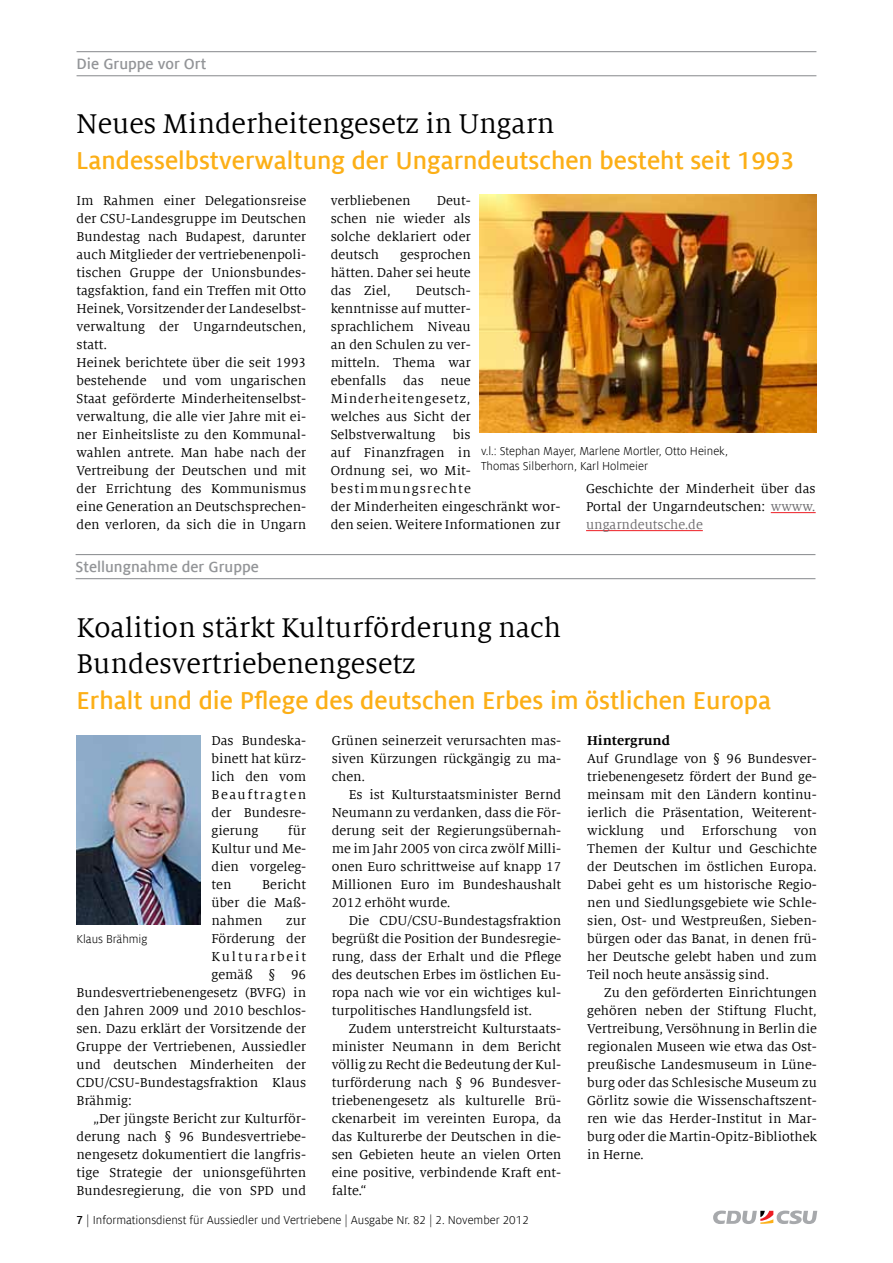
<style>
.page{position:relative;width:893px;height:1263px;background:#fff}
.page>*{position:absolute;margin:0;border:0;box-sizing:border-box;transform-origin:0 0}
.t1{font:30px/36px "Milo Serif Offc";color:#000}
.t2{font:700 27px "Milo Sans Offc";color:#fcaf17}
.t3{font:700 16.5px "Milo Sans Offc";color:#939598}
.t4{font:14.25px/18px "Milo Serif Offc";color:#000;text-align:justify}
.t5{font:14.25px "Milo Serif Offc";letter-spacing:.13em;color:#000}
.t6{font:700 14.25px "Milo Serif Offc";color:#000}
.t7{font:12.75px/15.3px "Milo Sans Offc";color:#000}
.s1{color:#6d6c6f}
.s2{font-weight:700}
</style>
<div class="page">
<svg style="left:713px;top:1210px;width:104px;height:14px"></svg>
<hr style="left:77px;top:51px;width:739px;height:1px;background:#939598">
<hr style="left:77px;top:75px;width:739px;height:1px;background:#939598">
<hr style="left:771px;top:512px;width:45px;height:1px;background:#ed1d24">
<hr style="left:586px;top:530px;width:117px;height:1px;background:#ed1d24">
<img style="left:479px;top:195px;width:338px;height:237px">
<img style="left:77px;top:736px;width:123px;height:189px">
<hr style="left:76px;top:554px;width:739px;height:1px;background:#939598">
<hr style="left:76px;top:578px;width:739px;height:1px;background:#939598">
<p class="t3" style="left:77px;top:55px;width:131px">Die Gruppe vor Ort</p>
<h1 class="t1" style="left:76px;top:107px;width:480px">Neues Minderheitengesetz in Ungarn</h1>
<h2 class="t2" style="left:76px;top:146px;width:720px">Landesselbstverwaltung der Ungarndeutschen besteht seit 1993</h2>
<p class="t4" style="left:77px;top:192px;width:231px;text-align:left">Im Rahmen einer Delegationsreise der CSU-Landesgruppe im Deutschen Bundestag nach Budapest, darunter auch Mitglieder der vertriebenenpoli&shy;tischen Gruppe der Unionsbundes&shy;tagsfaktion, fand ein Treffen mit Otto Heinek, Vorsitzender der Landeselbst&shy;verwaltung der Ungarndeutschen, statt.<br>Heinek berichtete über die seit 1993 bestehende und vom ungarischen Staat geförderte Minderheitenselbst&shy;verwaltung, die alle vier Jahre mit ei&shy;ner Einheitsliste zu den Kommunal&shy;wahlen antrete. Man habe nach der Vertreibung der Deutschen und mit der Errichtung des Kommunismus eine Generation an Deutschsprechen&shy;den verloren, da sich die in Ungarn</p>
<p class="t4" style="left:331px;top:192px;width:81px">verbliebenen</p>
<p class="t4" style="left:331px;top:192px;width:142px;text-indent:106px">Deut&shy;schen nie wieder als solche deklariert oder deutsch</p>
<p class="t4" style="left:331px;top:246px;width:142px;text-indent:69px">gesprochen hätten. Daher sei heute das Ziel,</p>
<p class="t4" style="left:331px;top:282px;width:231px;text-align:left;text-indent:85px">Deutsch-<br>kenntnisse auf mutter-<br>sprachlichem Niveau<br>an den Schulen zu ver-<br>mitteln. Thema war<br>ebenfalls das neue<br>Minderheitengesetz,<br>welches aus Sicht der<br>Selbstverwaltung bis<br>auf Finanzfragen in<br>Ordnung sei, wo Mit&shy;bestimmungsrechte<br>der Minderheiten eingeschränkt wor&shy;den seien. Weitere Informationen zur</p>
<p class="t7" style="left:481px;top:443px;width:248px">v.l.: Stephan Mayer, Marlene Mortler, Otto Heinek,<br>Thomas Silberhorn, Karl Holmeier</p>
<p class="t4" style="left:586px;top:480px;width:231px">Geschichte der Minderheit über das Portal der Ungarndeutschen: <span class="s1">wwww. ungarndeutsche.de</span></p>
<p class="t3" style="left:76px;top:557px;width:185px">Stellungnahme der Gruppe</p>
<h1 class="t1" style="left:77px;top:611px;width:486px">Koalition stärkt Kulturförderung nach<br>Bundesvertriebenengesetz</h1>
<h2 class="t2" style="left:77px;top:686px;width:696px">Erhalt und die Pflege des deutschen Erbes im östlichen Europa</h2>
<p class="t4" style="left:212px;top:732px;width:96px">Das Bundeska&shy;binett hat kürz&shy;lich den vom Beauftragten der Bundesre&shy;gierung</p>
<p class="t4" style="left:212px;top:822px;width:96px;text-indent:76px">für Kultur und Me&shy;dien vorgeleg&shy;ten</p>
<p class="t4" style="left:212px;top:876px;width:96px;text-indent:51px">Bericht über die Maß&shy;nahmen</p>
<p class="t4" style="left:286px;top:912px;width:21px">zur</p>
<p class="t4" style="left:212px;top:930px;width:96px">Förderung der</p>
<p class="t5" style="left:212px;top:949px;width:96px">Kulturarbeit</p>
<p class="t4" style="left:212px;top:966px;width:96px">gemäß § 96</p>
<p class="t4" style="left:77px;top:984px;width:231px">Bundesvertriebenengesetz (BVFG) in</p>
<p class="t4" style="left:77px;top:1002px;width:231px">den Jahren 2009 und 2010 beschlos-</p>
<p class="t4" style="left:77px;top:1020px;width:231px">sen. Dazu erklärt der Vorsitzende der</p>
<p class="t4" style="left:77px;top:1038px;width:231px">Gruppe der Vertriebenen, Aussiedler</p>
<p class="t4" style="left:77px;top:1056px;width:231px">und deutschen Minderheiten der</p>
<p class="t4" style="left:77px;top:1074px;width:231px">CDU/CSU-Bundestagsfraktion Klaus</p>
<p class="t4" style="left:77px;top:1092px;width:57px">Brähmig:</p>
<p class="t4" style="left:94px;top:1110px;width:214px">„Der jüngste Bericht zur Kulturför-</p>
<p class="t4" style="left:77px;top:1128px;width:231px">derung nach § 96 Bundesvertriebe-</p>
<p class="t4" style="left:77px;top:1146px;width:231px">nengesetz dokumentiert die langfris-</p>
<p class="t4" style="left:77px;top:1164px;width:231px">tige Strategie der unionsgeführten</p>
<p class="t4" style="left:77px;top:1182px;width:231px">Bundesregierung, die von SPD und</p>
<p class="t7" style="left:77px;top:932px;width:73px">Klaus Brähmig</p>
<p class="t4" style="left:332px;top:732px;width:231px">Grünen seinerzeit verursachten mas&shy;siven Kürzungen rückgängig zu ma&shy;chen.</p>
<p class="t4" style="left:332px;top:786px;width:231px;text-indent:17px">Es ist Kulturstaatsminister Bernd Neumann zu verdanken, dass die För&shy;derung seit der Regierungsübernah&shy;me im Jahr 2005 von circa zwölf Milli&shy;onen Euro schrittweise auf knapp 17<br>Millionen Euro im Bundeshaushalt 2012 erhöht wurde.</p>
<p class="t4" style="left:332px;top:912px;width:231px;text-indent:17px">Die CDU/CSU-Bundestagsfraktion begrüßt die Position der Bundesregie&shy;rung, dass der Erhalt und die Pflege des deutschen Erbes im östlichen Eu&shy;ropa nach wie vor ein wichtiges kul&shy;turpolitisches Handlungsfeld ist.</p>
<p class="t4" style="left:332px;top:1020px;width:231px;text-indent:17px">Zudem unterstreicht Kulturstaats&shy;minister Neumann in dem Bericht völlig zu Recht die Bedeutung der Kul&shy;turförderung nach § 96 Bundesver&shy;triebenengesetz als kulturelle Brü&shy;ckenarbeit im vereinten Europa, da das Kulturerbe der Deutschen in die&shy;sen Gebieten heute an vielen Orten eine positive, verbindende Kraft ent&shy;falte.“</p>
<p class="t7" style="left:77px;top:1212px;width:454px"><span class="s2">7</span> | Informationsdienst für Aussiedler und Vertriebene | Ausgabe Nr. 82 | 2. November 2012</p>
<p class="t6" style="left:587px;top:733px;width:84px">Hintergrund</p>
<p class="t4" style="left:587px;top:750px;width:231px">Auf Grundlage von § 96 Bundesver&shy;triebenengesetz fördert der Bund ge&shy;meinsam mit den Ländern kontinu&shy;ierlich die Präsentation, Weiterent&shy;wicklung und Erforschung von Themen der Kultur und Geschichte der Deutschen im östlichen Europa.<br>Dabei geht es um historische Regio&shy;nen und Siedlungsgebiete wie Schle&shy;sien, Ost- und Westpreußen, Sieben&shy;bürgen oder das Banat, in denen frü&shy;her Deutsche gelebt haben und zum Teil noch heute ansässig sind.</p>
<p class="t4" style="left:587px;top:984px;width:231px;text-indent:17px">Zu den geförderten Einrichtungen gehören neben der Stiftung Flucht, Vertreibung, Versöhnung in Berlin die regionalen Museen wie etwa das Ost&shy;preußische Landesmuseum in Lüne&shy;burg oder das Schlesische Museum zu Görlitz sowie die Wissenschaftszent&shy;ren wie das Herder-Institut in Mar&shy;burg oder die Martin-Opitz-Bibliothek in Herne.</p>
</div>
